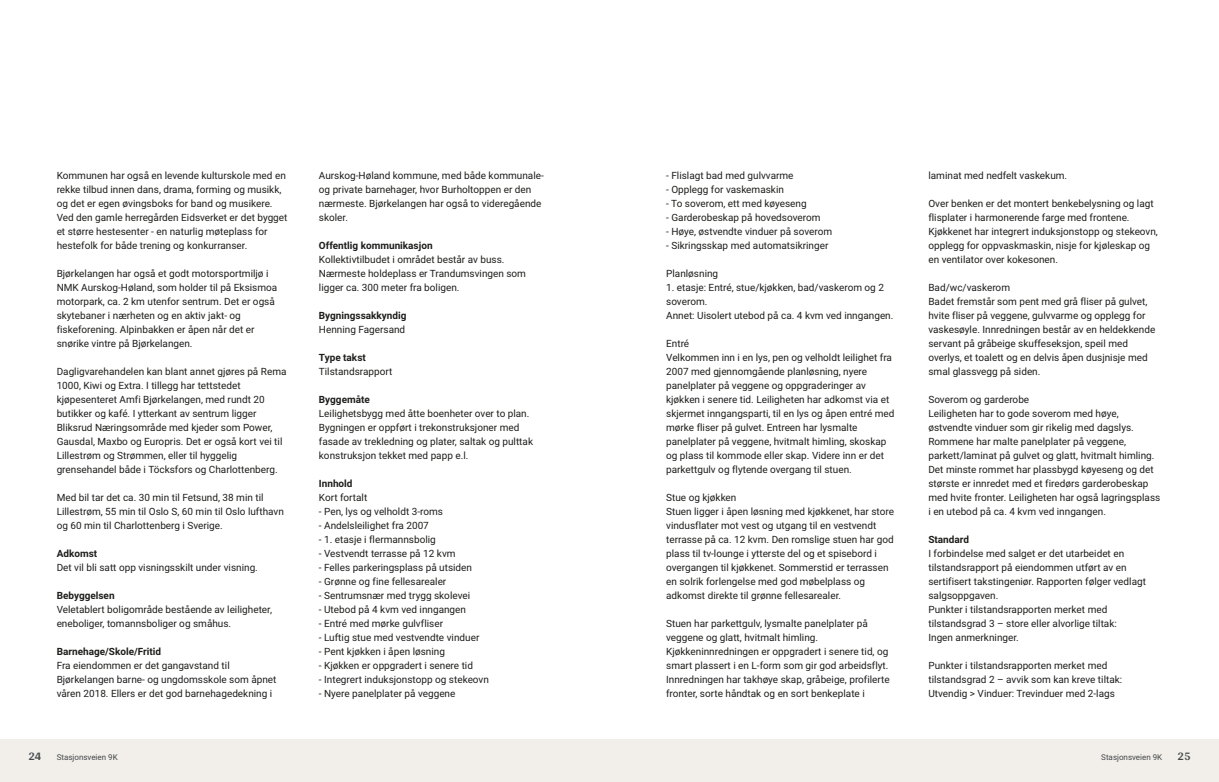
<style>
.page{position:relative;width:1219px;height:782px;background:#fff}
.page>*{position:absolute;margin:0;border:0;box-sizing:border-box;transform-origin:0 0}
.t1{font:700 12px "Arya";color:#414749}
.t2{font:10px/14px "Roboto Vitec";color:#1d1d1b}
.t3{font:700 10px "Roboto Vitec";color:#1d1d1b}
.t4{font:8px "Roboto Vitec";color:#414749}
</style>
<div class="page">
<div style="left:0;top:739px;width:618px;height:42px;background:#f2eeea"></div>
<div style="left:601px;top:739px;width:618px;height:42px;background:#f2eeea"></div>
<p class="t2" style="left:57px;top:167px;width:232px">Kommunen har også en levende kulturskole med en rekke tilbud innen dans, drama, forming og musikk, og det er egen øvingsboks for band og musikere.<br>Ved den gamle herregården Eidsverket er det bygget et større hestesenter ‑ en naturlig møteplass for hestefolk for både trening og konkurranser.</p>
<p class="t2" style="left:57px;top:265px;width:222px">Bjørkelangen har også et godt motorsportmiljø i NMK Aurskog‑Høland, som holder til på Eksismoa motorpark, ca. 2 km utenfor sentrum. Det er også skytebaner i nærheten og en aktiv jakt‑ og fiskeforening. Alpinbakken er åpen når det er snørike vintre på Bjørkelangen.</p>
<p class="t2" style="left:57px;top:363px;width:231px">Dagligvarehandelen kan blant annet gjøres på Rema 1000, Kiwi og Extra. I tillegg har tettstedet kjøpesenteret Amfi Bjørkelangen, med rundt 20 butikker og kafé. I ytterkant av sentrum ligger Bliksrud Næringsområde med kjeder som Power, Gausdal, Maxbo og Europris. Det er også kort vei til Lillestrøm og Strømmen, eller til hyggelig grensehandel både i Töcksfors og Charlottenberg.</p>
<p class="t2" style="left:57px;top:489px;width:229px">Med bil tar det ca. 30 min til Fetsund, 38 min til<br>Lillestrøm, 55 min til Oslo S, 60 min til Oslo lufthavn og 60 min til Charlottenberg i Sverige.</p>
<p class="t3" style="left:57px;top:546px;width:42px">Adkomst</p>
<p class="t2" style="left:57px;top:559px;width:203px">Det vil bli satt opp visningsskilt under visning.</p>
<p class="t3" style="left:57px;top:588px;width:59px">Bebyggelsen</p>
<p class="t2" style="left:57px;top:601px;width:217px">Veletablert boligområde bestående av leiligheter, eneboliger, tomannsboliger og småhus.</p>
<p class="t3" style="left:57px;top:644px;width:106px">Barnehage/ Skole/ Fritid</p>
<p class="t2" style="left:57px;top:657px;width:221px">Fra eiendommen er det gangavstand til<br>Bjørkelangen barne‑ og ungdomsskole som åpnet våren 2018. Ellers er det god barnehagedekning i</p>
<p class="t1" style="left:28px;top:749px;width:15px">24</p>
<p class="t4" style="left:57px;top:751px;width:63px">Stasjonsveien 9K</p>
<p class="t2" style="left:319px;top:167px;width:226px">Aurskog‑Høland kommune, med både kommunale‑ og private barnehager, hvor Burholtoppen er den nærmeste. Bjørkelangen har også to videregående skoler.</p>
<p class="t3" style="left:319px;top:238px;width:115px">Offentlig kommunikasjon</p>
<p class="t2" style="left:319px;top:251px;width:209px">Kollektivtilbudet i området består av buss.<br>Nærmeste holdeplass er Trandumsvingen som ligger ca. 300 meter fra boligen.</p>
<p class="t3" style="left:319px;top:308px;width:89px">Bygningssakkyndig</p>
<p class="t2" style="left:319px;top:321px;width:88px">Henning Fagersand</p>
<p class="t3" style="left:319px;top:350px;width:48px">Type takst</p>
<p class="t2" style="left:319px;top:363px;width:75px">Tilstandsrapport</p>
<p class="t3" style="left:319px;top:392px;width:52px">Byggemåte</p>
<p class="t2" style="left:319px;top:405px;width:216px">Leilighetsbygg med åtte boenheter over to plan.<br>Bygningen er oppført i trekonstruksjoner med fasade av trekledning og plater, saltak og pulttak konstruksjon tekket med papp e.l.</p>
<p class="t3" style="left:319px;top:476px;width:35px">Innhold</p>
<p class="t2" style="left:319px;top:489px;width:172px">Kort fortalt<br>‑ Pen, lys og velholdt 3‑roms<br>‑ Andelsleilighet fra 2007<br>‑ 1. etasje i flermannsbolig<br>‑ Vestvendt terrasse på 12 kvm<br>‑ Felles parkeringsplass på utsiden<br>‑ Grønne og fine fellesarealer<br>‑ Sentrumsnær med trygg skolevei<br>‑ Utebod på 4 kvm ved inngangen<br>‑ Entré med mørke gulvfliser<br>‑ Luftig stue med vestvendte vinduer<br>‑ Pent kjøkken i åpen løsning<br>‑ Kjøkken er oppgradert i senere tid<br>‑ Integrert induksjonstopp og stekeovn ‑ Nyere panelplater på veggene</p>
<p class="t2" style="left:666px;top:167px;width:168px">‑ Flislagt bad med gulvvarme<br>‑ Opplegg for vaskemaskin<br>‑ To soverom, ett med køyeseng<br>‑ Garderobeskap på hovedsoverom<br>‑ Høye, østvendte vinduer på soverom ‑ Sikringsskap med automatsikringer</p>
<p class="t2" style="left:666px;top:265px;width:54px">Planløsning</p>
<p class="t2" style="left:666px;top:279px;width:229px">1. etasje: Entré, stue/ kjøkken, bad/ vaskerom og 2 soverom.<br>Annet: Uisolert utebod på ca. 4 kvm ved inngangen.</p>
<p class="t2" style="left:666px;top:335px;width:230px">Entré<br>Velkommen inn i en lys, pen og velholdt leilighet fra 2007 med gjennomgående planløsning, nyere panelplater på veggene og oppgraderinger av kjøkken i senere tid. Leiligheten har adkomst via et skjermet inngangsparti, til en lys og åpen entré med mørke fliser på gulvet. Entreen har lysmalte panelplater på veggene, hvitmalt himling, skoskap og plass til kommode eller skap. Videre inn er det parkettgulv og flytende overgang til stuen.</p>
<p class="t2" style="left:666px;top:489px;width:229px">Stue og kjøkken<br>Stuen ligger i åpen løsning med kjøkkenet, har store vindusflater mot vest og utgang til en vestvendt terrasse på ca. 12 kvm. Den romslige stuen har god plass til tv‑lounge i ytterste del og et spisebord i overgangen til kjøkkenet. Sommerstid er terrassen en solrik forlengelse med god møbelplass og adkomst direkte til grønne fellesarealer.</p>
<p class="t2" style="left:666px;top:615px;width:225px">Stuen har parkettgulv, lysmalte panelplater på veggene og glatt, hvitmalt himling.<br>Kjøkkeninnredningen er oppgradert i senere tid, og smart plassert i en L‑form som gir god arbeidsflyt.<br>Innredningen har takhøye skap, gråbeige, profilerte fronter, sorte håndtak og en sort benkeplate i</p>
<p class="t2" style="left:928px;top:167px;width:140px">laminat med nedfelt vaskekum.</p>
<p class="t2" style="left:928px;top:195px;width:231px">Over benken er det montert benkebelysning og lagt flisplater i harmonerende farge med frontene.<br>Kjøkkenet har integrert induksjonstopp og stekeovn, opplegg for oppvaskmaskin, nisje for kjøleskap og en ventilator over kokesonen.</p>
<p class="t2" style="left:928px;top:279px;width:228px">Bad/ wc/ vaskerom<br>Badet fremstår som pent med grå fliser på gulvet, hvite fliser på veggene, gulvvarme og opplegg for vaskesøyle. Innredningen består av en heldekkende servant på gråbeige skuffeseksjon, speil med overlys, et toalett og en delvis åpen dusjnisje med smal glassvegg på siden.</p>
<p class="t2" style="left:928px;top:391px;width:233px">Soverom og garderobe<br>Leiligheten har to gode soverom med høye, østvendte vinduer som gir rikelig med dagslys.<br>Rommene har malte panelplater på veggene, parkett/ laminat på gulvet og glatt, hvitmalt himling.<br>Det minste rommet har plassbygd køyeseng og det største er innredet med et firedørs garderobeskap med hvite fronter. Leiligheten har også lagringsplass i en utebod på ca. 4 kvm ved inngangen.</p>
<p class="t3" style="left:928px;top:532px;width:42px">Standard</p>
<p class="t2" style="left:928px;top:545px;width:219px">I forbindelse med salget er det utarbeidet en tilstandsrapport på eiendommen utført av en sertifisert takstingeniør. Rapporten følger vedlagt salgsoppgaven.<br>Punkter i tilstandsrapporten merket med tilstandsgrad 3 – store eller alvorlige tiltak:<br>Ingen anmerkninger.</p>
<p class="t2" style="left:928px;top:657px;width:195px">Punkter i tilstandsrapporten merket med tilstandsgrad 2 – avvik som kan kreve tiltak:<br>Utvendig &gt; Vinduer: Trevinduer med 2‑lags</p>
<p class="t4" style="left:1101px;top:751px;width:63px">Stasjonsveien 9K</p>
<p class="t1" style="left:1177px;top:749px;width:15px">25</p>
</div>
